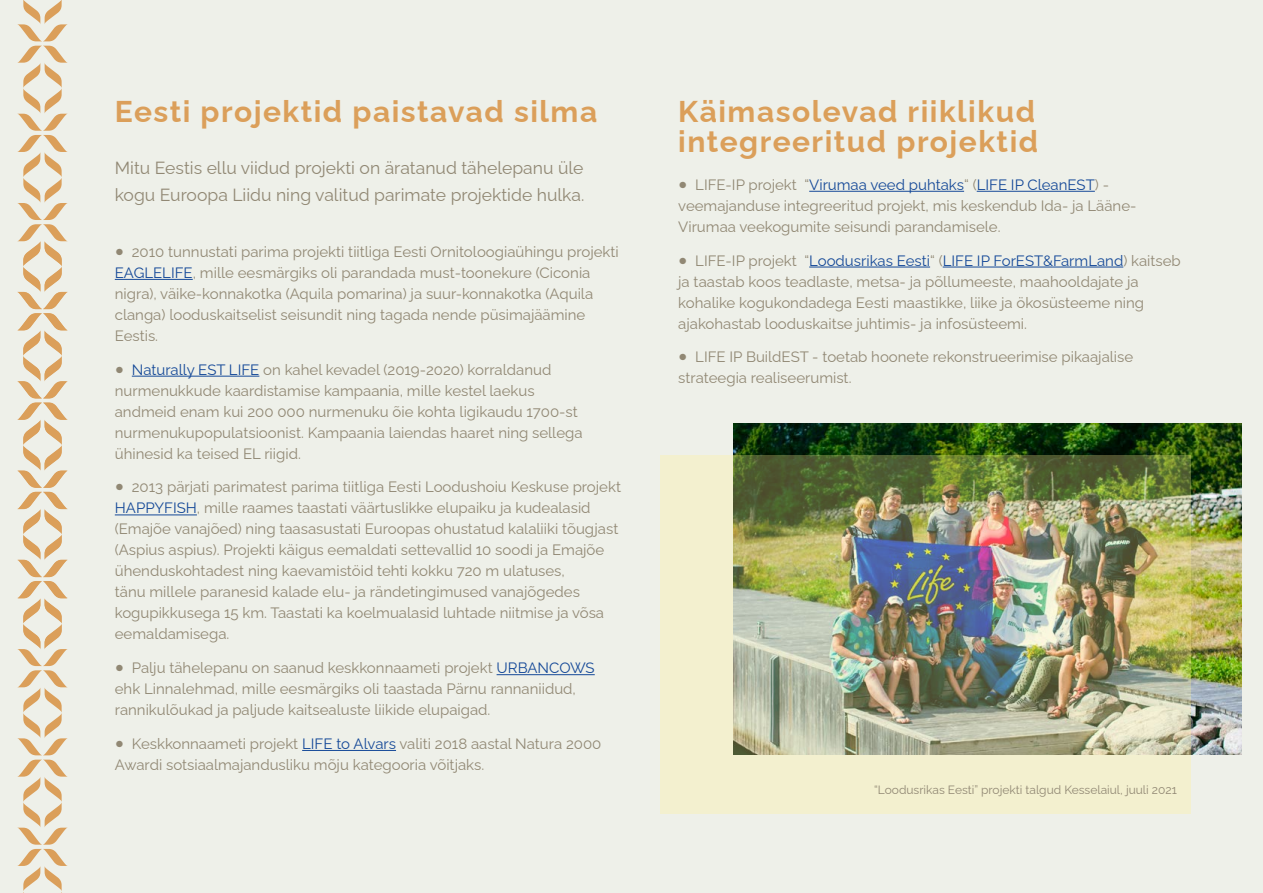
<style>
.page{position:relative;width:1263px;height:893px;background:#eef0e9}
.page>*{position:absolute;margin:0;border:0;box-sizing:border-box;transform-origin:0 0}
.t1{font:700 30px/30px "Raleway";letter-spacing:.05em;color:#db9f5a}
.t2{font:17.55px/26.7px "Raleway";color:#918874}
.t3{font:15px/21px "Raleway";color:#918874}
.t4{font:12px "Raleway";color:#918874}
.s1{font-family:"Helvetica Neue";font-weight:700}
.s2{color:#154998}
</style>
<div class="page">
<hr style="left:115px;top:279px;width:78px;height:1px;background:#154998">
<hr style="left:132px;top:376px;width:127px;height:1px;background:#154998">
<hr style="left:115px;top:514px;width:82px;height:1px;background:#154998">
<hr style="left:497px;top:674px;width:98px;height:1px;background:#154998">
<hr style="left:302px;top:750px;width:94px;height:1px;background:#154998">
<hr style="left:809px;top:191px;width:155px;height:1px;background:#154998">
<hr style="left:977px;top:191px;width:118px;height:1px;background:#154998">
<hr style="left:809px;top:267px;width:121px;height:1px;background:#154998">
<hr style="left:943px;top:267px;width:180px;height:1px;background:#154998">
<svg style="left:17px;top:0;width:51px;height:893px"></svg>
<img style="left:733px;top:423px;width:509px;height:332px">
<img style="left:660px;top:455px;width:531px;height:358px">
<h1 class="t1" style="left:115px;top:93px;width:484px">Eesti projektid paistavad silma</h1>
<p class="t2" style="left:115px;top:152px;width:471px">Mitu Eestis ellu viidud projekti on äratanud tähelepanu üle kogu Euroopa Liidu ning valitud parimate projektide hulka.</p>
<p class="t3" style="left:115px;top:239px;width:506px"><span class="s1">●</span> 2010 tunnustati parima projekti tiitliga Eesti Ornitoloogiaühingu projekti <span class="s2">EAGLELIFE</span>, mille eesmärgiks oli parandada must-toonekure (Ciconia nigra), väike-konnakotka (Aquila pomarina) ja suur-konnakotka (Aquila clanga) looduskaitselist seisundit ning tagada nende püsimajäämine Eestis.</p>
<p class="t3" style="left:115px;top:357px;width:469px"><span class="s1">●</span> <span class="s2">Naturally EST LIFE</span> on kahel kevadel (2019-2020) korraldanud nurmenukkude kaardistamise kampaania, mille kestel laekus andmeid enam kui 200 000 nurmenuku õie kohta ligikaudu 1700-st nurmenukupopulatsioonist. Kampaania laiendas haaret ning sellega ühinesid ka teised EL riigid.</p>
<p class="t3" style="left:115px;top:475px;width:508px"><span class="s1">●</span> 2013 pärjati parimatest parima tiitliga Eesti Loodushoiu Keskuse projekt <span class="s2">HAPPYFISH</span>, mille raames taastati väärtuslikke elupaiku ja kudealasid (Emajõe vanajõed) ning taasasustati Euroopas ohustatud kalaliiki tõugjast (Aspius aspius). Projekti käigus eemaldati settevallid 10 soodi ja Emajõe ühenduskohtadest ning kaevamistöid tehti kokku 720 m ulatuses,<br>tänu millele paranesid kalade elu- ja rändetingimused vanajõgedes kogupikkusega 15 km. Taastati ka koelmualasid luhtade niitmise ja võsa eemaldamisega.</p>
<p class="t3" style="left:115px;top:656px;width:481px"><span class="s1">●</span> Palju tähelepanu on saanud keskkonnaameti projekt <span class="s2">URBANCOWS </span>ehk Linnalehmad, mille eesmärgiks oli taastada Pärnu rannaniidud, rannikulõukad ja paljude kaitsealuste liikide elupaigad.</p>
<p class="t3" style="left:115px;top:731px;width:488px"><span class="s1">●</span> Keskkonnaameti projekt <span class="s2">LIFE to Alvars</span> valiti 2018 aastal Natura 2000<br>Awardi sotsiaalmajandusliku mõju kategooria võitjaks.</p>
<h1 class="t1" style="left:678px;top:93px;width:361px">Käimasolevad riiklikud integreeritud projektid</h1>
<p class="t3" style="left:678px;top:172px;width:460px"><span class="s1">●</span> LIFE-IP projekt “<span class="s2">Virumaa veed puhtaks</span>“ (<span class="s2">LIFE IP CleanEST</span>) - veemajanduse integreeritud projekt, mis keskendub Ida- ja Lääne-<br>Virumaa veekogumite seisundi parandamisele.</p>
<p class="t3" style="left:678px;top:248px;width:504px"><span class="s1">●</span> LIFE-IP projekt “<span class="s2">Loodusrikas Eesti</span>“ (<span class="s2">LIFE IP ForEST&amp;FarmLand</span>) kaitseb ja taastab koos teadlaste, metsa- ja põllumeeste, maahooldajate ja kohalike kogukondadega Eesti maastikke, liike ja ökosüsteeme ning ajakohastab looduskaitse juhtimis- ja infosüsteemi.</p>
<p class="t3" style="left:678px;top:345px;width:456px"><span class="s1">●</span> LIFE IP BuildEST - toetab hoonete rekonstrueerimise pikaajalise strateegia realiseerumist.</p>
<p class="t4" style="left:874px;top:780px;width:304px">“Loodusrikas Eesti” projekti talgud Kesselaiul, juuli 2021</p>
</div>
